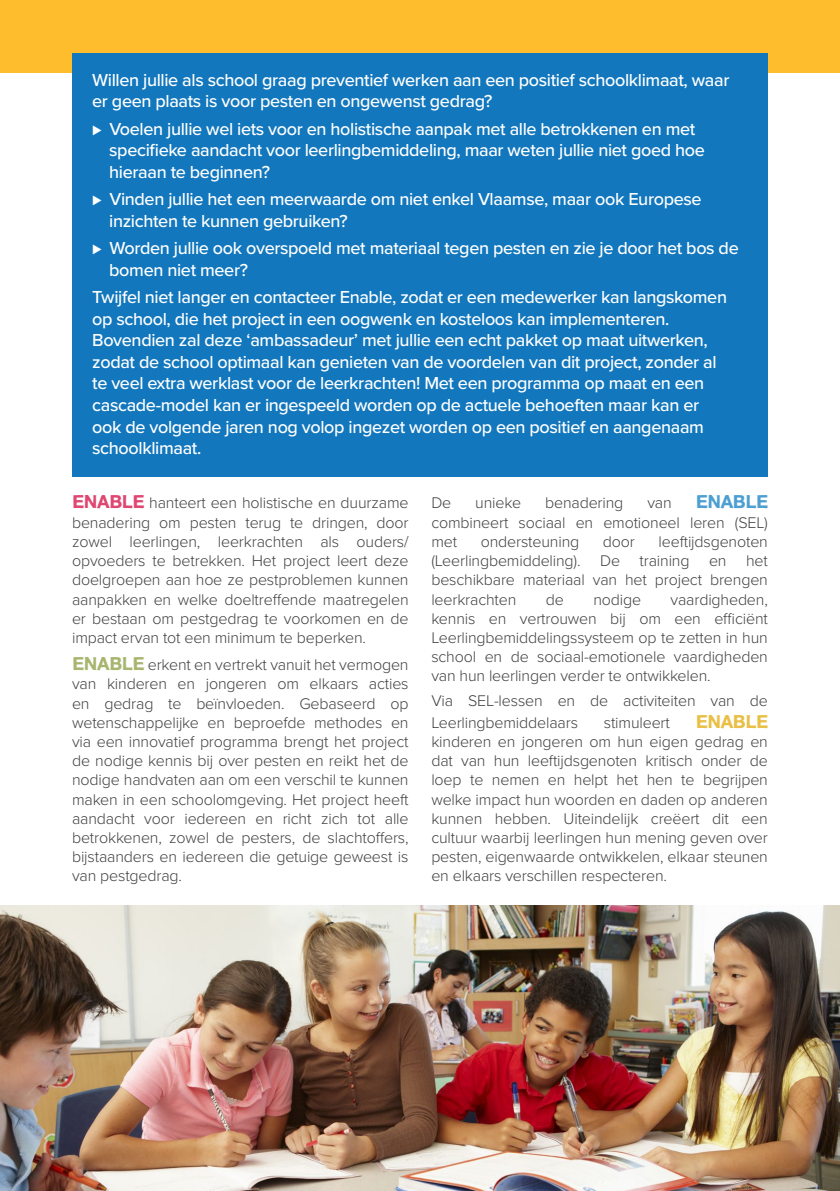
<style>
.page{position:relative;width:840px;height:1191px;background:#fff}
.page>*{position:absolute;margin:0;border:0;box-sizing:border-box;transform-origin:0 0}
.t1{font:500 18px/21.6px "Proxima Nova";letter-spacing:-.02em;color:#fff}
.t2{font:700 18px "Sketchetik Fill";color:#4d9fd1}
.t3{font:700 18px "Sketchetik Fill";color:#e9c045}
.t4{font:300 16px/19.2px "Proxima Nova";letter-spacing:-.01em;color:#414042;text-align:justify}
.s1{font-family:"Proxima Nova T";font-weight:100;font-size:16px}
.s2{font-family:"Sketchetik Fill";font-weight:700;font-size:18px;color:#df4671}
.s3{font-family:"Sketchetik Fill";font-weight:700;font-size:18px;color:#a8b56f}
</style>
<div class="page">
<div style="left:0;top:0;width:839px;height:72px;background:#febd2d"></div>
<div style="left:72px;top:54px;width:695px;height:423px;background:#1277bd"></div>
<img style="left:0;top:905px;width:839px;height:286px">
<p class="t1" style="left:92px;top:69px;width:638px">Willen jullie als school graag preventief werken aan een positief schoolklimaat, waar er geen plaats is voor pesten en ongewenst gedrag?</p>
<p class="t1" style="left:109px;top:118px;width:596px;text-indent:-17px"><span class="s1">⊲</span> Voelen jullie wel iets voor en holistische aanpak met alle betrokkenen en met specifieke aandacht voor leerlingbemiddeling, maar weten jullie niet goed hoe hieraan te beginnen?</p>
<p class="t1" style="left:109px;top:189px;width:593px;text-indent:-17px"><span class="s1">⊲</span> Vinden jullie het een meerwaarde om niet enkel Vlaamse, maar ook Europese inzichten te kunnen gebruiken?</p>
<p class="t1" style="left:109px;top:238px;width:630px;text-indent:-17px"><span class="s1">⊲</span> Worden jullie ook overspoeld met materiaal tegen pesten en zie je door het bos de bomen niet meer?</p>
<p class="t1" style="left:92px;top:286px;width:636px">Twijfel niet langer en contacteer Enable, zodat er een medewerker kan langskomen op school, die het project in een oogwenk en kosteloos kan implementeren.<br>Bovendien zal deze ‘ambassadeur’ met jullie een echt pakket op maat uitwerken, zodat de school optimaal kan genieten van de voordelen van dit project, zonder al te veel extra werklast voor de leerkrachten! Met een programma op maat en een cascade-model kan er ingespeeld worden op de actuele behoeften maar kan er ook de volgende jaren nog volop ingezet worden op een positief en aangenaam schoolklimaat.</p>
<p class="t4" style="left:72px;top:494px;width:338px"><span class="s2">ENABLE</span> hanteert een holistische en duurzame benadering om pesten terug te dringen, door zowel leerlingen, leerkrachten als ouders/ opvoeders te betrekken. Het project leert deze doelgroepen aan hoe ze pestproblemen kunnen aanpakken en welke doeltreffende maatregelen er bestaan om pestgedrag te voorkomen en de impact ervan tot een minimum te beperken.</p>
<p class="t4" style="left:72px;top:655px;width:338px"><span class="s3">ENABLE</span> erkent en vertrekt vanuit het vermogen van kinderen en jongeren om elkaars acties en gedrag te beïnvloeden. Gebaseerd op wetenschappelijke en beproefde methodes en via een innovatief programma brengt het project de nodige kennis bij over pesten en reikt het de nodige handvaten aan om een verschil te kunnen maken in een schoolomgeving. Het project heeft aandacht voor iedereen en richt zich tot alle betrokkenen, zowel de pesters, de slachtoffers, bijstaanders en iedereen die getuige geweest is van pestgedrag.</p>
<p class="t4" style="left:431px;top:494px;width:21px">De</p>
<p class="t4" style="left:475px;top:494px;width:47px">unieke</p>
<p class="t4" style="left:544px;top:494px;width:80px">benadering</p>
<p class="t4" style="left:647px;top:494px;width:26px">van</p>
<p class="t2" style="left:695px;top:491px;width:74px">ENABLE</p>
<p class="t4" style="left:431px;top:513px;width:338px">combineert sociaal en emotioneel leren (SEL) met</p>
<p class="t4" style="left:431px;top:532px;width:338px;text-indent:227px">leeftijdsgenoten (Leerlingbemiddeling). De training en het beschikbare materiaal van het project brengen leerkrachten</p>
<p class="t4" style="left:480px;top:532px;width:100px">ondersteuning</p>
<p class="t4" style="left:602px;top:532px;width:33px">door</p>
<p class="t4" style="left:431px;top:590px;width:338px;text-indent:239px">vaardigheden, kennis en vertrouwen bij om een efficiënt Leerlingbemiddelingssysteem op te zetten in hun school en de sociaal-emotionele vaardigheden van hun leerlingen verder te ontwikkelen.</p>
<p class="t4" style="left:431px;top:690px;width:338px;line-height:21.6px">Via SEL-lessen en de activiteiten van de<br>Leerlingbemiddelaars</p>
<p class="t4" style="left:545px;top:590px;width:20px">de</p>
<p class="t4" style="left:593px;top:590px;width:49px">nodige</p>
<p class="t4" style="left:603px;top:713px;width:68px">stimuleert</p>
<p class="t3" style="left:695px;top:710px;width:74px">ENABLE</p>
<p class="t4" style="left:431px;top:732px;width:338px">kinderen en jongeren om hun eigen gedrag en dat van hun leeftijdsgenoten kritisch onder de loep te nemen en helpt het hen te begrijpen welke impact hun woorden en daden op anderen kunnen hebben. Uiteindelijk creëert dit een cultuur waarbij leerlingen hun mening geven over pesten, eigenwaarde ontwikkelen, elkaar steunen en elkaars verschillen respecteren.</p>
</div>
